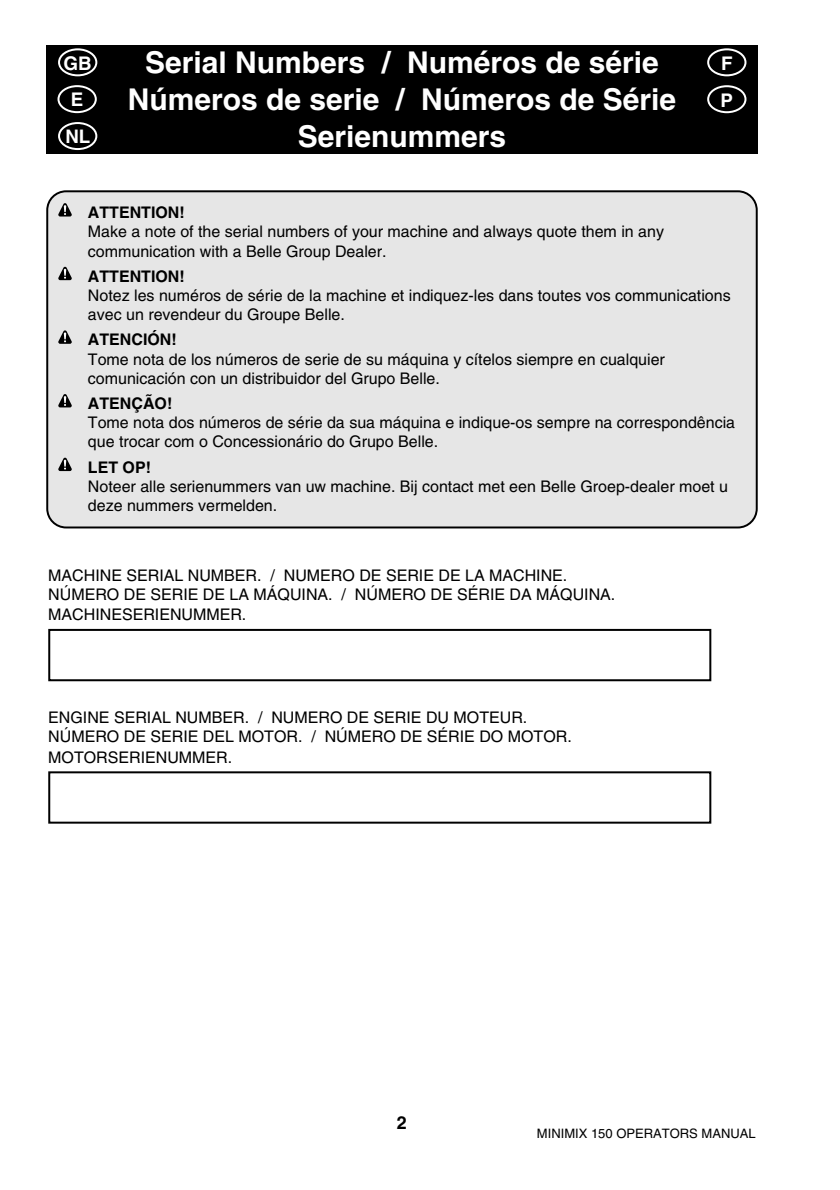
<style>
.page{position:relative;width:840px;height:1190px;background:#fff}
.page>*{position:absolute;margin:0;border:0;box-sizing:border-box;transform-origin:0 0}
.t1{font:700 30px/37px "Helvetica";color:#fff;text-align:center}
.t2{font:700 18.8px/36.6px "Helvetica";color:#fff}
.t3{font:700 18px "Helvetica";color:#000}
.t4{font:16px/19.2px "Helvetica";color:#000}
.t5{font:700 16px "Helvetica";color:#000}
.t6{font:13px "Helvetica";color:#000}
</style>
<div class="page">
<div style="left:46px;top:190px;width:712px;height:338px;background:#e6e6e6"></div>
<svg style="left:58px;top:457px;width:14px;height:16px"></svg>
<svg style="left:58px;top:458px;width:14px;height:13px"></svg>
<svg style="left:58px;top:393px;width:14px;height:16px"></svg>
<svg style="left:58px;top:394px;width:14px;height:13px"></svg>
<div style="left:58px;top:330px;width:14px;height:15px;background:#e6e6e6"></div>
<svg style="left:58px;top:330px;width:14px;height:14px"></svg>
<svg style="left:58px;top:266px;width:14px;height:16px"></svg>
<svg style="left:58px;top:267px;width:14px;height:13px"></svg>
<div style="left:58px;top:202px;width:14px;height:16px;background:#e6e6e6"></div>
<svg style="left:58px;top:203px;width:14px;height:14px"></svg>
<div style="left:46px;top:45px;width:712px;height:109px;background:#000"></div>
<div style="left:58px;top:48px;width:39px;height:28px;border:2px solid #fff;border-radius:50%"></div>
<div style="left:58px;top:85px;width:39px;height:28px;border:2px solid #fff;border-radius:50%"></div>
<div style="left:58px;top:122px;width:39px;height:28px;border:2px solid #fff;border-radius:50%"></div>
<div style="left:707px;top:48px;width:39px;height:28px;border:2px solid #fff;border-radius:50%"></div>
<div style="left:707px;top:85px;width:39px;height:28px;border:2px solid #fff;border-radius:50%"></div>
<div style="left:48px;top:771px;width:663px;height:53px;border:2px solid #000"></div>
<div style="left:48px;top:629px;width:663px;height:52px;border:2px solid #000"></div>
<h1 class="t1" style="left:128px;top:47px;width:550px">Serial Numbers / Numéros de série<br>Números de serie / Números de Série<br>Serienummers</h1>
<p class="t2" style="left:64px;top:47px;width:30px">GB<br>E<br>NL</p>
<p class="t2" style="left:721px;top:46px;width:14px">F<br>P</p>
<p class="t5" style="left:88px;top:207px;width:98px">ATTENTION!</p>
<p class="t4" style="left:88px;top:224px;width:578px">Make a note of the serial numbers of your machine and always quote them in any communication with a Belle Group Dealer.</p>
<p class="t5" style="left:88px;top:270px;width:98px">ATTENTION!</p>
<p class="t4" style="left:88px;top:287px;width:644px">Notez les numéros de série de la machine et indiquez-les dans toutes vos communications avec un revendeur du Groupe Belle.</p>
<p class="t5" style="left:88px;top:334px;width:90px">ATENCIÓN!</p>
<p class="t4" style="left:88px;top:351px;width:579px">Tome nota de los números de serie de su máquina y cítelos siempre en cualquier comunicación con un distribuidor del Grupo Belle.</p>
<p class="t5" style="left:88px;top:398px;width:86px">ATENÇÃO!</p>
<p class="t4" style="left:88px;top:415px;width:649px">Tome nota dos números de série da sua máquina e indique-os sempre na correspondência que trocar com o Concessionário do Grupo Belle.</p>
<p class="t5" style="left:88px;top:461px;width:65px">LET OP!</p>
<p class="t4" style="left:88px;top:478px;width:642px">Noteer alle serienummers van uw machine. Bij contact met een Belle Groep-dealer moet u deze nummers vermelden.</p>
<p class="t4" style="left:48px;top:567px;width:569px;line-height:20px">MACHINE SERIAL NUMBER. / NUMERO DE SERIE DE LA MACHINE.<br>NÚMERO DE SERIE DE LA MÁQUINA. / NÚMERO DE SÉRIE DA MÁQUINA.<br>MACHINESERIENUMMER.</p>
<p class="t4" style="left:48px;top:709px;width:525px;line-height:20px">ENGINE SERIAL NUMBER. / NUMERO DE SERIE DU MOTEUR.<br>NÚMERO DE SERIE DEL MOTOR. / NÚMERO DE SÉRIE DO MOTOR.<br>MOTORSERIENUMMER.</p>
<p class="t3" style="left:397px;top:1116px;width:12px">2</p>
<p class="t6" style="left:537px;top:1129px;width:220px">MINIMIX 150 OPERATORS MANUAL</p>
</div>
